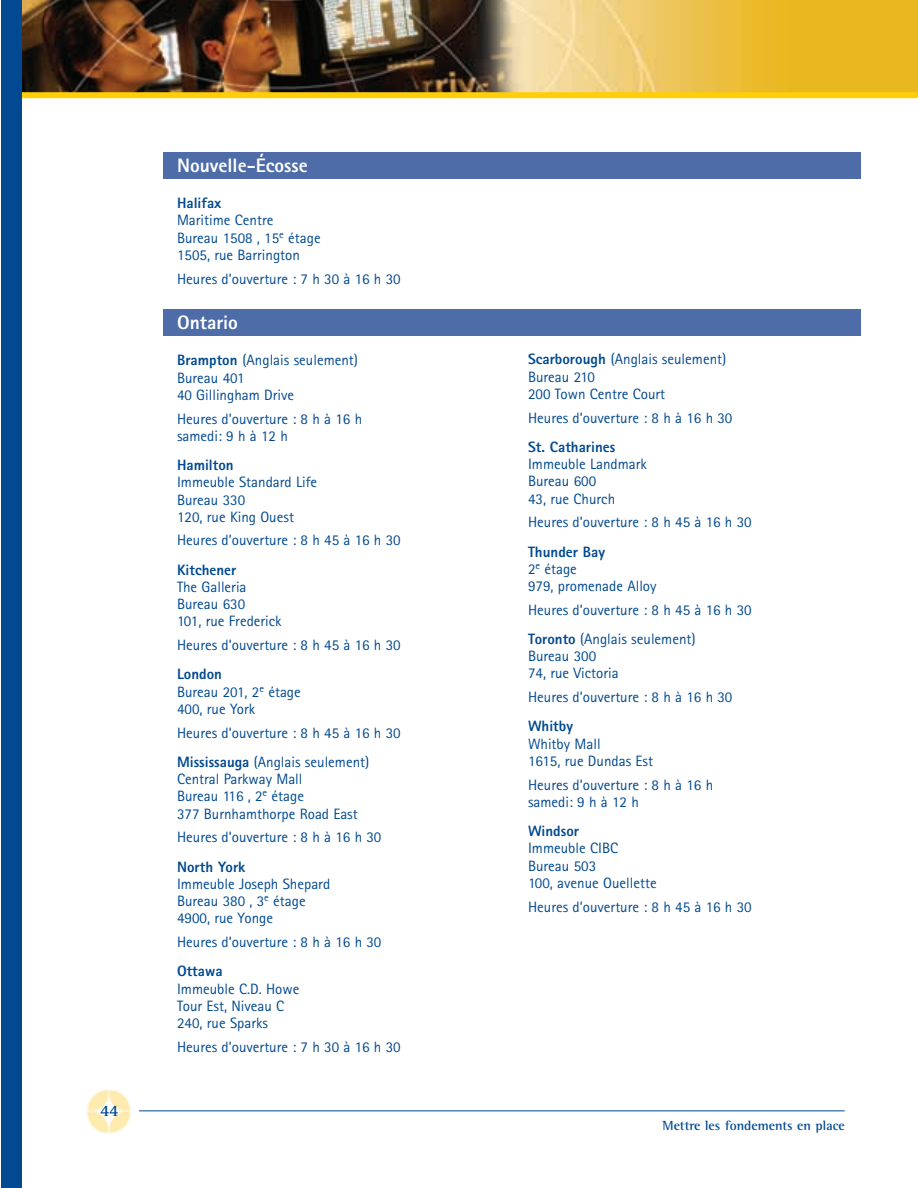
<style>
.page{position:relative;width:918px;height:1188px;background:#fff}
.page>*{position:absolute;margin:0;border:0;box-sizing:border-box;transform-origin:0 0}
.t1{font:800 19.5px "Rotis Sans Serif";color:#fff}
.t2{font:700 16.5px "Rotis Serif";color:#014990}
.t3{font:15px/17.2px "Rotis Sans Serif";color:#014990}
.t4{font:800 15px "Rotis Sans Serif";color:#014990}
.t5{font:700 13.5px "Rotis Semi Serif";color:#014990}
.s1{font-weight:800}
</style>
<div class="page">
<hr style="left:134px;top:1110px;width:711px;height:1px;background:#014990">
<img style="left:87px;top:1089px;width:51px;height:45px">
<img style="left:22px;top:0;width:895px;height:92px">
<div style="left:20px;top:92px;width:898px;height:6px;background:#fece08"></div>
<div style="left:2px;top:0;width:20px;height:1188px;background:#014990"></div>
<div style="left:164px;top:310px;width:697px;height:26px;background:#4d6ca8"></div>
<div style="left:164px;top:152px;width:697px;height:26px;background:#4d6ca8"></div>
<p class="t2" style="left:100px;top:1105px;width:20px">44</p>
<h1 class="t1" style="left:177px;top:159px;width:132px">Nouvelle-Écosse</h1>
<p class="t4" style="left:177px;top:198px;width:46px">Halifax</p>
<p class="t3" style="left:177px;top:213px;width:145px">Maritime Centre<br>Bureau 1508 , 15<sup>e</sup> étage<br>1505, rue Barrington</p>
<p class="t3" style="left:177px;top:272px;width:225px">Heures d’ouverture : 7 h 30 à 16 h 30</p>
<h1 class="t1" style="left:177px;top:316px;width:63px">Ontario</h1>
<p class="t3" style="left:177px;top:353px;width:183px"><span class="s1">Brampton</span> (Anglais seulement)<br>Bureau 401<br>40 Gillingham Drive</p>
<p class="t3" style="left:177px;top:411px;width:187px">Heures d’ouverture : 8 h à 16 h samedi: 9 h à 12 h</p>
<p class="t4" style="left:177px;top:460px;width:58px">Hamilton</p>
<p class="t3" style="left:177px;top:475px;width:142px">Immeuble Standard Life<br>Bureau 330<br>120, rue King Ouest</p>
<p class="t3" style="left:177px;top:533px;width:225px">Heures d’ouverture : 8 h 45 à 16 h 30</p>
<p class="t4" style="left:177px;top:564px;width:61px">Kitchener</p>
<p class="t3" style="left:177px;top:580px;width:106px">The Galleria<br>Bureau 630<br>101, rue Frederick</p>
<p class="t3" style="left:177px;top:638px;width:225px">Heures d’ouverture : 8 h 45 à 16 h 30</p>
<p class="t3" style="left:177px;top:667px;width:125px"><span class="s1">London<br></span>Bureau 201, 2<sup>e</sup> étage<br>400, rue York</p>
<p class="t3" style="left:177px;top:719px;width:225px;line-height:29.2px">Heures d’ouverture : 8 h 45 à 16 h 30<br><span class="s1">Mississauga</span> (Anglais seulement)</p>
<p class="t3" style="left:177px;top:772px;width:182px">Central Parkway Mall<br>Bureau 116 , 2<sup>e</sup> étage<br>377 Burnhamthorpe Road East</p>
<p class="t3" style="left:177px;top:830px;width:206px">Heures d’ouverture : 8 h à 16 h 30</p>
<p class="t4" style="left:177px;top:861px;width:70px">North York</p>
<p class="t3" style="left:177px;top:877px;width:155px">Immeuble Joseph Shepard<br>Bureau 380 , 3<sup>e</sup> étage<br>4900, rue Yonge</p>
<p class="t3" style="left:177px;top:935px;width:206px">Heures d’ouverture : 8 h à 16 h 30</p>
<p class="t4" style="left:177px;top:966px;width:47px">Ottawa</p>
<p class="t3" style="left:177px;top:981px;width:124px">Immeuble C.D. Howe<br>Tour Est, Niveau C<br>240, rue Sparks</p>
<p class="t3" style="left:177px;top:1040px;width:225px">Heures d’ouverture : 7 h 30 à 16 h 30</p>
<p class="t3" style="left:528px;top:352px;width:200px"><span class="s1">Scarborough</span> (Anglais seulement)<br>Bureau 210<br>200 Town Centre Court</p>
<p class="t3" style="left:528px;top:410px;width:206px">Heures d’ouverture : 8 h à 16 h 30</p>
<p class="t4" style="left:528px;top:441px;width:89px">St. Catharines</p>
<p class="t3" style="left:528px;top:457px;width:120px">Immeuble Landmark<br>Bureau 600<br>43, rue Church</p>
<p class="t3" style="left:528px;top:515px;width:225px">Heures d’ouverture : 8 h 45 à 16 h 30</p>
<p class="t3" style="left:528px;top:544px;width:130px"><span class="s1">Thunder Bay<br></span>2<sup>e</sup> étage<br>979, promenade Alloy</p>
<p class="t3" style="left:528px;top:597px;width:225px;line-height:29.2px">Heures d’ouverture : 8 h 45 à 16 h 30<br><span class="s1">Toronto</span> (Anglais seulement)</p>
<p class="t3" style="left:528px;top:649px;width:92px">Bureau 300<br>74, rue Victoria</p>
<p class="t3" style="left:528px;top:690px;width:206px">Heures d’ouverture : 8 h à 16 h 30</p>
<p class="t4" style="left:528px;top:721px;width:46px">Whitby</p>
<p class="t3" style="left:528px;top:736px;width:127px">Whitby Mall<br>1615, rue Dundas Est</p>
<p class="t3" style="left:528px;top:777px;width:187px">Heures d’ouverture : 8 h à 16 h samedi: 9 h à 12 h</p>
<p class="t4" style="left:528px;top:826px;width:53px">Windsor</p>
<p class="t3" style="left:528px;top:841px;width:130px">Immeuble CIBC<br>Bureau 503<br>100, avenue Ouellette</p>
<p class="t3" style="left:528px;top:899px;width:225px">Heures d’ouverture : 8 h 45 à 16 h 30</p>
<p class="t5" style="left:662px;top:1121px;width:184px">Mettre les fondements en place</p>
</div>
